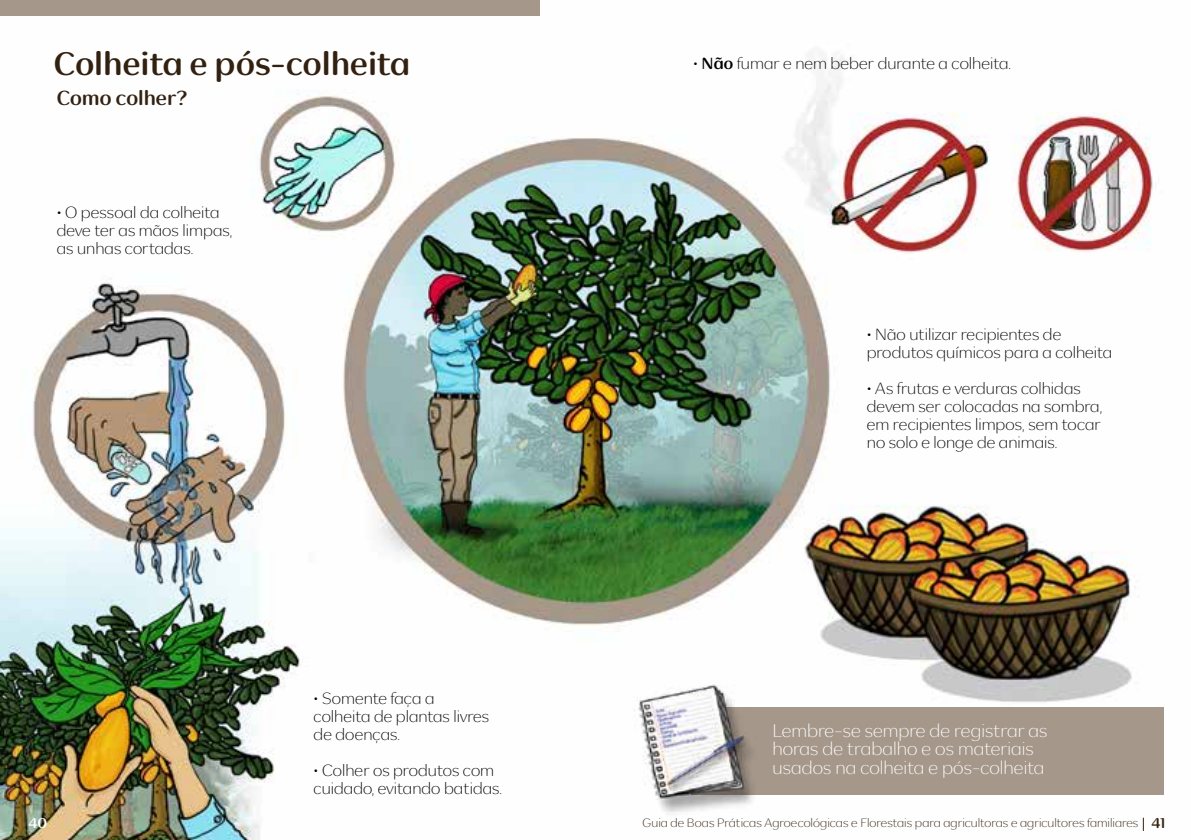
<style>
.page{position:relative;width:1191px;height:840px;background:#fff}
.page>*{position:absolute;margin:0;border:0;box-sizing:border-box;transform-origin:0 0}
.t1{font:700 32px "Natura Sans";color:#322110}
.t2{font:700 20px "Natura Sans";color:#322110}
.t3{font:300 18px/18.2px "Natura Sans";color:#fff}
.t4{font:300 16px/18px "Natura Sans";color:#000}
.t5{font:700 14px "Natura Sans";color:#fff}
.t6{font:700 14px "Natura Sans";color:#322110}
.t7{font:300 12px "Natura Sans";color:#322110}
.s1{font-weight:700}
</style>
<div class="page">
<img style="left:0;top:53px;width:1164px;height:786px">
<svg style="left:1142px;top:817px;width:1px;height:13px"></svg>
<div style="left:691px;top:706px;width:473px;height:88px;background:#a5978a"></div>
<img style="left:609px;top:672px;width:197px;height:147px">
<div style="left:0;top:0;width:540px;height:16px;background:#a5978a"></div>
<h1 class="t1" style="left:54px;top:44px;width:358px">Colheita e pós-colheita</h1>
<p class="t2" style="left:57px;top:86px;width:132px">Como colher?</p>
<p class="t4" style="left:57px;top:203px;width:177px">• O pessoal da colheita deve ter as mãos limpas, as unhas cortadas.</p>
<p class="t4" style="left:314px;top:689px;width:177px">• Somente faça a colheita de plantas livres de doenças.</p>
<p class="t4" style="left:314px;top:761px;width:190px">• Colher os produtos com cuidado, evitando batidas.</p>
<p class="t4" style="left:693px;top:55px;width:319px">• <span class="s1">Não</span> fumar e nem beber durante a colheita.</p>
<p class="t4" style="left:867px;top:325px;width:247px">• Não utilizar recipientes de produtos químicos para a colheita</p>
<p class="t4" style="left:867px;top:379px;width:237px">• As frutas e verduras colhidas devem ser colocadas na sombra, em recipientes limpos, sem tocar no solo e longe de animais.</p>
<p class="t3" style="left:772px;top:721px;width:276px">Lembre-se sempre de registrar as horas de trabalho e os materiais usados na colheita e pós-colheita</p>
<p class="t7" style="left:642px;top:815px;width:497px">Guia de Boas Práticas Agroecológicas e Florestais para agricultoras e agricultores familiares</p>
<p class="t5" style="left:28px;top:814px;width:20px">40</p>
<p class="t6" style="left:1151px;top:814px;width:15px">41</p>
</div>
